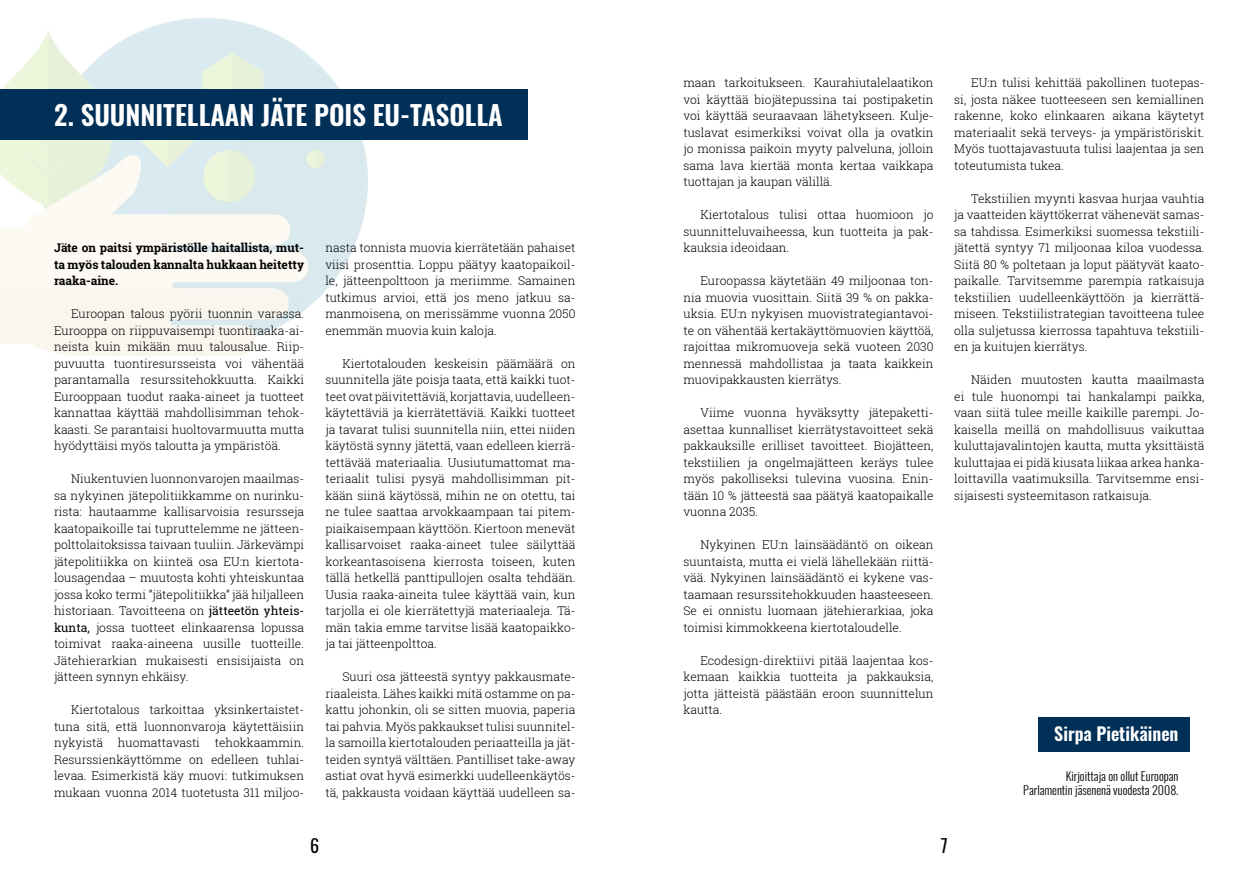
<style>
.page{position:relative;width:1259px;height:893px;background:#fff}
.page>*{position:absolute;margin:0;border:0;box-sizing:border-box;transform-origin:0 0}
.t1{font:600 27px "Oswald";color:#fff}
.t2{font:600 18px "Oswald";color:#fff}
.t3{font:18px "Oswald";color:#000}
.t4{font:300 12px/16.5px "Roboto Slab";color:#000;text-align:justify}
.t5{font:700 12px/16.5px "Roboto Slab";color:#000;text-align:justify}
.t6{font:300 12px/14.4px "Oswald";color:#000;text-align:right}
.s1{font-weight:400}
</style>
<div class="page">
<img style="left:0;top:18px;width:368px;height:338px">
<div style="left:1038px;top:717px;width:151px;height:34px;background:#003057"></div>
<div style="left:0;top:89px;width:527px;height:51px;background:#003057"></div>
<h1 class="t1" style="left:54px;top:101px;width:450px">2. SUUNNITELLAAN JÄTE POIS EU-TASOLLA</h1>
<p class="t5" style="left:54px;top:239px;width:252px">Jäte on paitsi ympäristölle haitallista, mut&shy;ta myös talouden kannalta hukkaan heitetty raaka-aine.</p>
<p class="t4" style="left:54px;top:305px;width:252px;text-indent:17px">Euroopan talous pyörii tuonnin varassa.<br>Eurooppa on riippuvaisempi tuontiraaka-ai&shy;neista kuin mikään muu talousalue. Riip&shy;puvuutta tuontiresursseista voi vähentää parantamalla resurssitehokkuutta. Kaikki Eurooppaan tuodut raaka-aineet ja tuotteet kannattaa käyttää mahdollisimman tehok&shy;kaasti. Se parantaisi huoltovarmuutta mutta hyödyttäisi myös taloutta ja ympäristöä.</p>
<p class="t4" style="left:54px;top:470px;width:252px;text-indent:17px">Niukentuvien luonnonvarojen maailmas&shy;sa nykyinen jätepolitiikkamme on nurinku&shy;rista: hautaamme kallisarvoisia resursseja kaatopaikoille tai tupruttelemme ne jätteen&shy;polttolaitoksissa taivaan tuuliin. Järkevämpi jätepolitiikka on kiinteä osa EU:n kiertota&shy;lousagendaa – muutosta kohti yhteiskuntaa jossa koko termi ”jätepolitiikka” jää hiljalleen historiaan. Tavoitteena on <span class="s1">jätteetön yhteis&shy;kunta,</span> jossa tuotteet elinkaarensa lopussa toimivat raaka-aineena uusille tuotteille.<br>Jätehierarkian mukaisesti ensisijaista on jätteen synnyn ehkäisy.</p>
<p class="t4" style="left:54px;top:701px;width:252px;text-indent:17px">Kiertotalous tarkoittaa yksinkertaistet&shy;tuna sitä, että luonnonvaroja käytettäisiin nykyistä huomattavasti tehokkaammin.<br>Resurssienkäyttömme on edelleen tuhlai&shy;levaa. Esimerkistä käy muovi: tutkimuksen mukaan vuonna 2014 tuotetusta 311 miljoo-</p>
<p class="t4" style="left:325px;top:239px;width:252px">nasta tonnista muovia kierrätetään pahaiset viisi prosenttia. Loppu päätyy kaatopaikoil&shy;le, jätteenpolttoon ja meriimme. Samainen tutkimus arvioi, että jos meno jatkuu sa&shy;manmoisena, on merissämme vuonna 2050 enemmän muovia kuin kaloja.</p>
<p class="t4" style="left:325px;top:355px;width:252px;text-indent:17px">Kiertotalouden keskeisin päämäärä on suunnitella jäte poisja taata, että kaikki tuot&shy;teet ovat päivitettäviä, korjattavia, uudelleen&shy;käytettäviä ja kierrätettäviä. Kaikki tuotteet ja tavarat tulisi suunnitella niin, ettei niiden käytöstä synny jätettä, vaan edelleen kierrä&shy;tettävää materiaalia. Uusiutumattomat ma&shy;teriaalit tulisi pysyä mahdollisimman pit&shy;kään siinä käytössä, mihin ne on otettu, tai ne tulee saattaa arvokkaampaan tai pitem&shy;piaikaisempaan käyttöön. Kiertoon menevät kallisarvoiset raaka-aineet tulee säilyttää korkeantasoisena kierrosta toiseen, kuten tällä hetkellä panttipullojen osalta tehdään.<br>Uusia raaka-aineita tulee käyttää vain, kun tarjolla ei ole kierrätettyjä materiaaleja. Tä&shy;män takia emme tarvitse lisää kaatopaikko&shy;ja tai jätteenpolttoa.</p>
<p class="t4" style="left:325px;top:668px;width:252px;text-indent:17px">Suuri osa jätteestä syntyy pakkausmate&shy;riaaleista. Lähes kaikki mitä ostamme on pa&shy;kattu johonkin, oli se sitten muovia, paperia tai pahvia. Myös pakkaukset tulisi suunnitel&shy;la samoilla kiertotalouden periaatteilla ja jät&shy;teiden syntyä välttäen. Pantilliset take-away astiat ovat hyvä esimerkki uudelleenkäytös&shy;tä, pakkausta voidaan käyttää uudelleen sa-</p>
<p class="t4" style="left:683px;top:74px;width:252px">maan tarkoitukseen. Kaurahiutalelaatikon voi käyttää biojätepussina tai postipaketin voi käyttää seuraavaan lähetykseen. Kulje&shy;tuslavat esimerkiksi voivat olla ja ovatkin jo monissa paikoin myyty palveluna, jolloin sama lava kiertää monta kertaa vaikkapa tuottajan ja kaupan välillä.</p>
<p class="t4" style="left:683px;top:206px;width:252px;text-indent:17px">Kiertotalous tulisi ottaa huomioon jo suunnitteluvaiheessa, kun tuotteita ja pak&shy;kauksia ideoidaan.</p>
<p class="t4" style="left:683px;top:272px;width:252px;text-indent:17px">Euroopassa käytetään 49 miljoonaa ton&shy;nia muovia vuosittain. Siitä 39 % on pakka&shy;uksia. EU:n nykyisen muovistrategiantavoi&shy;te on vähentää kertakäyttömuovien käyttöä, rajoittaa mikromuoveja sekä vuoteen 2030 mennessä mahdollistaa ja taata kaikkein muovipakkausten kierrätys.</p>
<p class="t4" style="left:683px;top:404px;width:252px;text-indent:17px">Viime vuonna hyväksytty jätepaketti&shy;asettaa kunnalliset kierrätystavoitteet sekä pakkauksille erilliset tavoitteet. Biojätteen, tekstiilien ja ongelmajätteen keräys tulee myös pakolliseksi tulevina vuosina. Enin&shy;tään 10 % jätteestä saa päätyä kaatopaikalle vuonna 2035.</p>
<p class="t4" style="left:683px;top:536px;width:252px;text-indent:17px">Nykyinen EU:n lainsäädäntö on oikean suuntaista, mutta ei vielä lähellekään riittä&shy;vää. Nykyinen lainsäädäntö ei kykene vas&shy;taamaan resurssitehokkuuden haasteeseen.<br>Se ei onnistu luomaan jätehierarkiaa, joka toimisi kimmokkeena kiertotaloudelle.</p>
<p class="t4" style="left:683px;top:652px;width:252px;text-indent:17px">Ecodesign-direktiivi pitää laajentaa kos&shy;kemaan kaikkia tuotteita ja pakkauksia, jotta jätteistä päästään eroon suunnittelun kautta.</p>
<p class="t4" style="left:954px;top:74px;width:252px;text-indent:17px">EU:n tulisi kehittää pakollinen tuotepas&shy;si, josta näkee tuotteeseen sen kemiallinen rakenne, koko elinkaaren aikana käytetyt materiaalit sekä terveys- ja ympäristöriskit.<br>Myös tuottajavastuuta tulisi laajentaa ja sen toteutumista tukea.</p>
<p class="t4" style="left:954px;top:190px;width:252px;text-indent:17px">Tekstiilien myynti kasvaa hurjaa vauhtia ja vaatteiden käyttökerrat vähenevät samas&shy;sa tahdissa. Esimerkiksi suomessa tekstiili&shy;jätettä syntyy 71 miljoonaa kiloa vuodessa.<br>Siitä 80 % poltetaan ja loput päätyvät kaato&shy;paikalle. Tarvitsemme parempia ratkaisuja tekstiilien uudelleenkäyttöön ja kierrättä&shy;miseen. Tekstiilistrategian tavoitteena tulee olla suljetussa kierrossa tapahtuva tekstiili&shy;en ja kuitujen kierrätys.</p>
<p class="t4" style="left:954px;top:371px;width:252px;text-indent:17px">Näiden muutosten kautta maailmasta ei tule huonompi tai hankalampi paikka, vaan siitä tulee meille kaikille parempi. Jo&shy;kaisella meillä on mahdollisuus vaikuttaa kuluttajavalintojen kautta, mutta yksittäistä kuluttajaa ei pidä kiusata liikaa arkea hanka&shy;loittavilla vaatimuksilla. Tarvitsemme ensi&shy;sijaisesti systeemitason ratkaisuja.</p>
<h2 class="t2" style="left:1054px;top:725px;width:126px">Sirpa Pietikäinen</h2>
<p class="t6" style="left:1023px;top:767px;width:157px">Kirjoittaja on ollut Euroopan<br>Parlamentin jäsenenä vuodesta 2008.</p>
<h2 class="t3" style="left:310px;top:830px;width:11px">6</h2>
<h2 class="t3" style="left:940px;top:830px;width:8px">7</h2>
</div>
